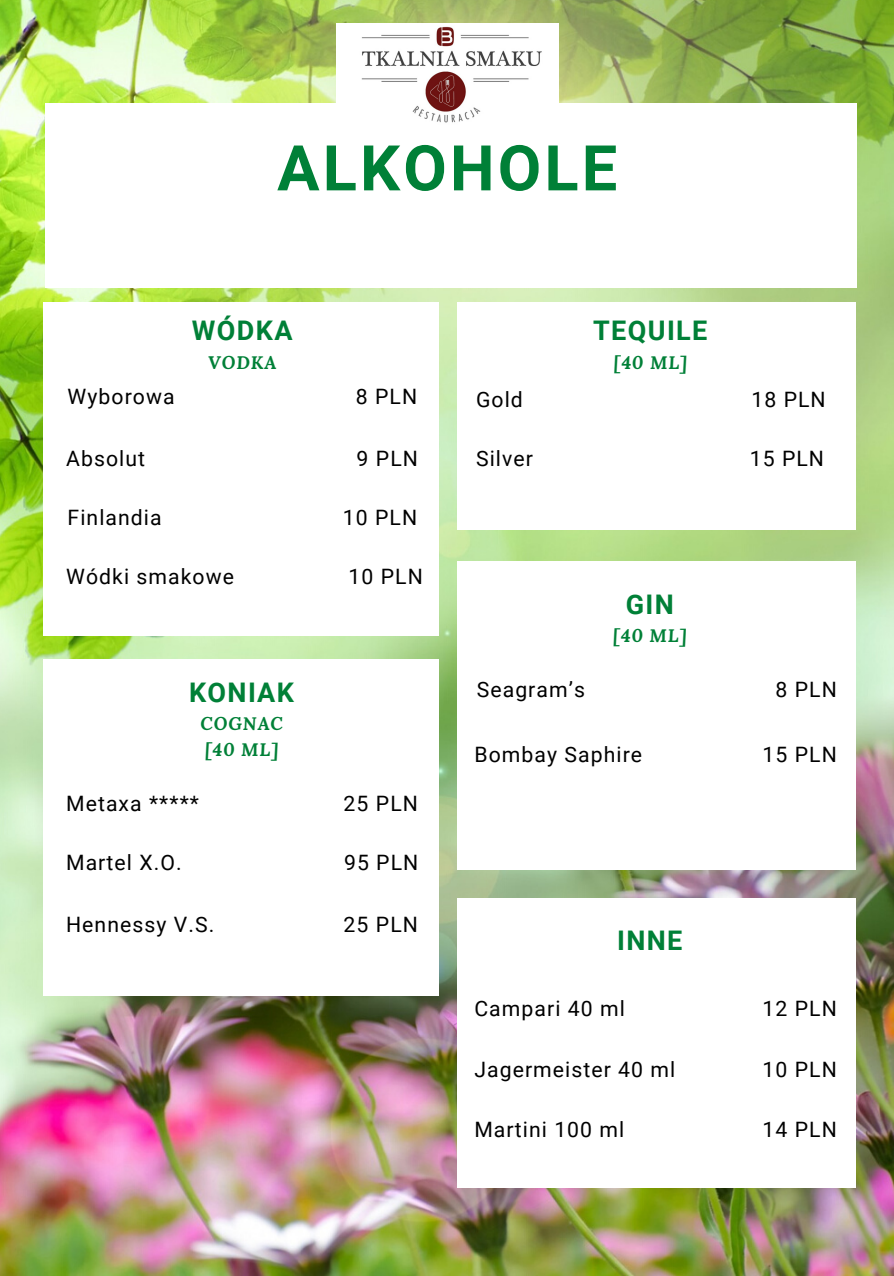
<style>
.page{position:relative;width:894px;height:1276px;background:#fff}
.page>*{position:absolute;margin:0;border:0;box-sizing:border-box;transform-origin:0 0}
.t1{font:700 63px "Roboto";letter-spacing:.05em;color:#008037}
.t2{font:700 27px "Roboto";letter-spacing:.05em;color:#008037}
.t3{font:21.15px "Roboto";letter-spacing:.05em;color:#000}
.t4{font:italic 700 18px/25.2px "Lora";letter-spacing:.05em;color:#008037}
</style>
<div class="page">
<img style="left:0;top:0;width:893px;height:1276px">
<div style="left:457px;top:561px;width:398px;height:309px;background:#fff"></div>
<div style="left:45px;top:103px;width:811px;height:185px;background:#fff"></div>
<div style="left:43px;top:303px;width:396px;height:333px;background:#fff"></div>
<div style="left:43px;top:659px;width:396px;height:337px;background:#fff"></div>
<div style="left:457px;top:303px;width:398px;height:227px;background:#fff"></div>
<div style="left:457px;top:898px;width:398px;height:289px;background:#fff"></div>
<img style="left:336px;top:23px;width:222px;height:100px">
<h1 class="t1" style="left:277px;top:132px;width:341px">ALKOHOLE</h1>
<p class="t2" style="left:192px;top:315px;width:102px">WÓDKA</p>
<p class="t4" style="left:208px;top:349px;width:70px">VODKA</p>
<p class="t3" style="left:68px;top:385px;width:108px">Wyborowa</p>
<p class="t3" style="left:356px;top:385px;width:63px">8 PLN</p>
<p class="t3" style="left:66px;top:447px;width:80px">Absolut</p>
<p class="t3" style="left:356px;top:447px;width:63px">9 PLN</p>
<p class="t3" style="left:68px;top:506px;width:96px">Finlandia</p>
<p class="t3" style="left:343px;top:506px;width:76px">10 PLN</p>
<p class="t3" style="left:66px;top:564px;width:169px">Wódki smakowe</p>
<p class="t3" style="left:348px;top:564px;width:76px">10 PLN</p>
<p class="t2" style="left:189px;top:677px;width:106px">KONIAK</p>
<p class="t4" style="left:200px;top:711px;width:84px">COGNAC [40 ML]</p>
<p class="t3" style="left:66px;top:792px;width:134px">Metaxa *****</p>
<p class="t3" style="left:343px;top:792px;width:76px">25 PLN</p>
<p class="t3" style="left:66px;top:850px;width:117px">Martel X.O.</p>
<p class="t3" style="left:344px;top:850px;width:76px">95 PLN</p>
<p class="t3" style="left:66px;top:912px;width:150px">Hennessy V.S.</p>
<p class="t3" style="left:343px;top:912px;width:76px">25 PLN</p>
<p class="t2" style="left:593px;top:315px;width:116px">TEQUILE</p>
<p class="t4" style="left:613px;top:349px;width:75px">[40 ML]</p>
<p class="t3" style="left:476px;top:387px;width:48px">Gold</p>
<p class="t3" style="left:751px;top:387px;width:76px">18 PLN</p>
<p class="t3" style="left:476px;top:447px;width:58px">Silver</p>
<p class="t3" style="left:749px;top:447px;width:76px">15 PLN</p>
<p class="t2" style="left:625px;top:588px;width:50px">GIN</p>
<p class="t4" style="left:613px;top:623px;width:75px">[40 ML]</p>
<p class="t3" style="left:476px;top:677px;width:110px">Seagram’s</p>
<p class="t3" style="left:775px;top:677px;width:63px">8 PLN</p>
<p class="t3" style="left:474px;top:742px;width:169px">Bombay Saphire</p>
<p class="t3" style="left:762px;top:742px;width:76px">15 PLN</p>
<p class="t2" style="left:617px;top:924px;width:67px">INNE</p>
<p class="t3" style="left:474px;top:996px;width:152px">Campari 40 ml</p>
<p class="t3" style="left:762px;top:996px;width:76px">12 PLN</p>
<p class="t3" style="left:474px;top:1057px;width:202px">Jagermeister 40 ml</p>
<p class="t3" style="left:762px;top:1057px;width:76px">10 PLN</p>
<p class="t3" style="left:474px;top:1117px;width:151px">Martini 100 ml</p>
<p class="t3" style="left:762px;top:1117px;width:76px">14 PLN</p>
</div>
